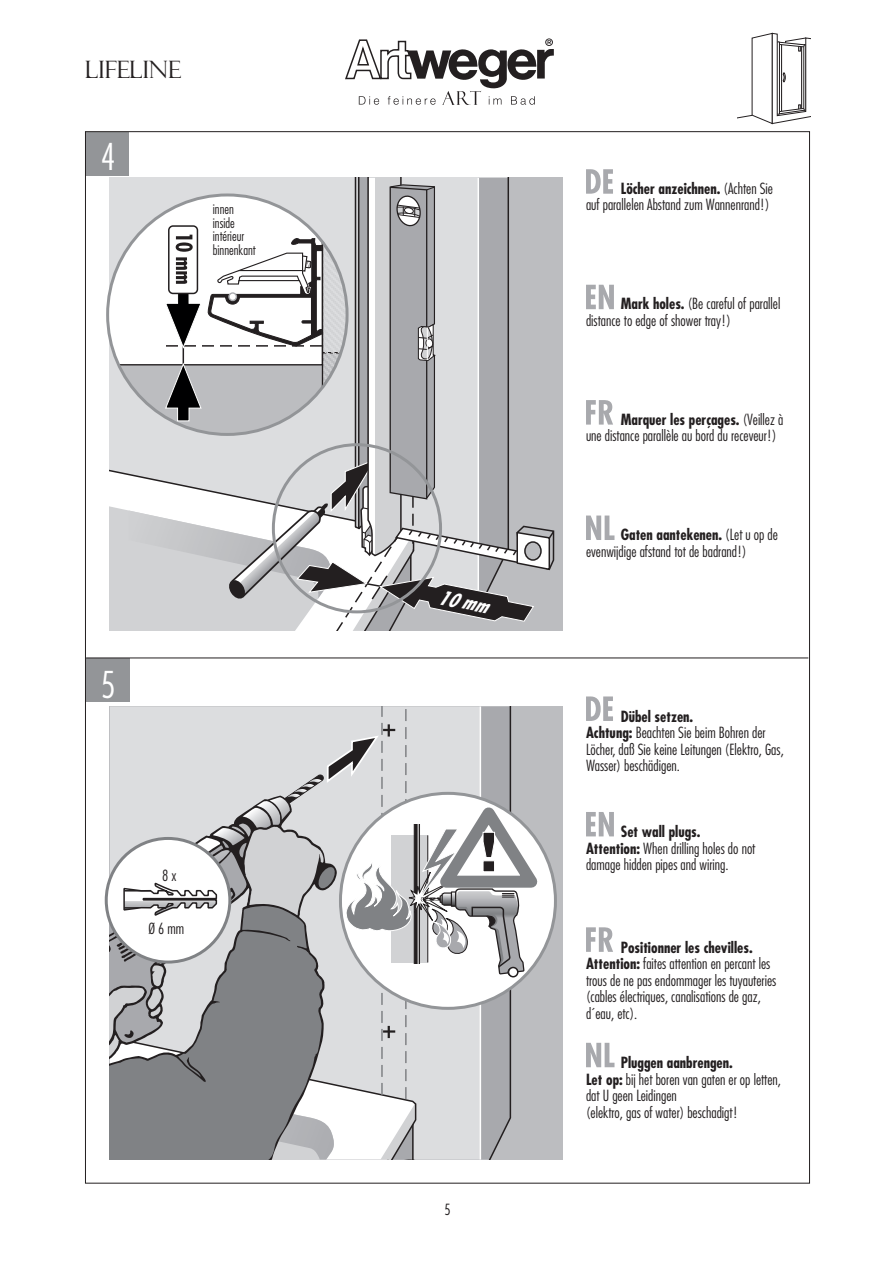
<style>
.page{position:relative;width:893px;height:1263px;background:#fff}
.page>*{position:absolute;margin:0;border:0;box-sizing:border-box;transform-origin:0 0}
.t1{font:300 condensed 36px "Futura Std";color:#fff}
.t2{font:24px "Felix Titling";color:#231f20}
.t3{font:italic 700 condensed 19.35px "Futura Std";color:#fff;scale:1.04 1}
.t4{font:300 condensed 15px/16.5px "Futura Std";color:#231f20}
.t5{font:300 condensed 13.5px/13.5px "Futura Std";color:#231f20}
.s1{font-weight:700}
</style>
<div class="page">
<div style="left:110px;top:706px;width:453px;height:453px;background:#bcbdc0"></div>
<div style="left:86px;top:658px;width:44px;height:44px;background:#939598"></div>
<div style="left:85px;top:132px;width:44px;height:44px;background:#939598"></div>
<hr style="left:86px;top:657px;width:722px;height:1px;background:#231f20">
<svg style="left:108px;top:178px;width:447px;height:453px"></svg>
<svg style="left:345px;top:38px;width:209px;height:67px"></svg>
<svg style="left:737px;top:32px;width:73px;height:93px"></svg>
<svg style="left:586px;top:169px;width:27px;height:25px"></svg>
<svg style="left:586px;top:285px;width:28px;height:24px"></svg>
<svg style="left:586px;top:515px;width:28px;height:25px"></svg>
<svg style="left:586px;top:400px;width:27px;height:25px"></svg>
<svg style="left:586px;top:696px;width:27px;height:25px"></svg>
<svg style="left:586px;top:812px;width:28px;height:24px"></svg>
<svg style="left:586px;top:1043px;width:28px;height:24px"></svg>
<svg style="left:586px;top:927px;width:27px;height:25px"></svg>
<svg style="left:110px;top:706px;width:438px;height:453px;background:#c0c1c3"></svg>
<div style="left:507px;top:968px;width:9px;height:8px;border:2px solid #231f20;border-radius:50%"></div>
<div style="left:509px;top:967px;width:9px;height:10px;background:#fff;border-radius:50%"></div>
<div style="left:508px;top:967px;width:10px;height:10px;border:2px solid #231f20;border-radius:50%"></div>
<h2 class="t2" style="left:85px;top:56px;width:97px">LIFELINE</h2>
<h1 class="t1" style="left:101px;top:135px;width:16px">4</h1>
<p class="t5" style="left:213px;top:202px;width:44px">innen inside intérieur binnenkant</p>
<h1 class="t1" style="left:101px;top:663px;width:16px">5</h1>
<p class="t4" style="left:162px;top:867px;width:16px">8 x</p>
<p class="t4" style="left:148px;top:920px;width:37px">Ø 6 mm</p>
<p class="t3" style="left:440px;top:585px;width:50px;rotate:11deg">10 mm</p>
<p class="t4" style="left:445px;top:1201px;width:8px">5</p>
<p class="t4" style="left:586px;top:180px;width:189px;text-align:right"><span class="s1">Löcher anzeichnen.</span> (Achten Sie<br>auf parallelen Abstand zum Wannenrand!)</p>
<p class="t4" style="left:586px;top:296px;width:196px;text-indent:35px"><span class="s1">Mark holes.</span> (Be careful of parallel distance to edge of shower tray!)</p>
<p class="t4" style="left:586px;top:411px;width:199px;text-indent:35px"><span class="s1">Marquer les perçages.</span> (Veillez à une distance parallèle au bord du receveur!)</p>
<p class="t4" style="left:586px;top:527px;width:193px;text-indent:35px"><span class="s1">Gaten aantekenen.</span> (Let u op de evenwijdige afstand tot de badrand!)</p>
<p class="t4" style="left:586px;top:708px;width:199px;text-indent:35px"><span class="s1">Dübel setzen.<br>Achtung:</span> Beachten Sie beim Bohren der<br>Löcher, daß Sie keine Leitungen (Elektro, Gas,<br>Wasser) beschädigen.</p>
<p class="t4" style="left:586px;top:823px;width:171px;text-indent:35px"><span class="s1">Set wall plugs.<br>Attention:</span> When drilling holes do not damage hidden pipes and wiring.</p>
<p class="t4" style="left:586px;top:939px;width:192px;text-indent:35px"><span class="s1">Positionner les chevilles.<br>Attention:</span> faites attention en percant les trous de ne pas endommager les tuyauteries (cables électriques, canalisations de gaz, d´eau, etc).</p>
<p class="t4" style="left:586px;top:1054px;width:196px;text-indent:35px"><span class="s1">Pluggen aanbrengen.<br>Let op:</span> bij het boren van gaten er op letten, dat U geen Leidingen<br>(elektro, gas of water) beschadigt!</p>
</div>
